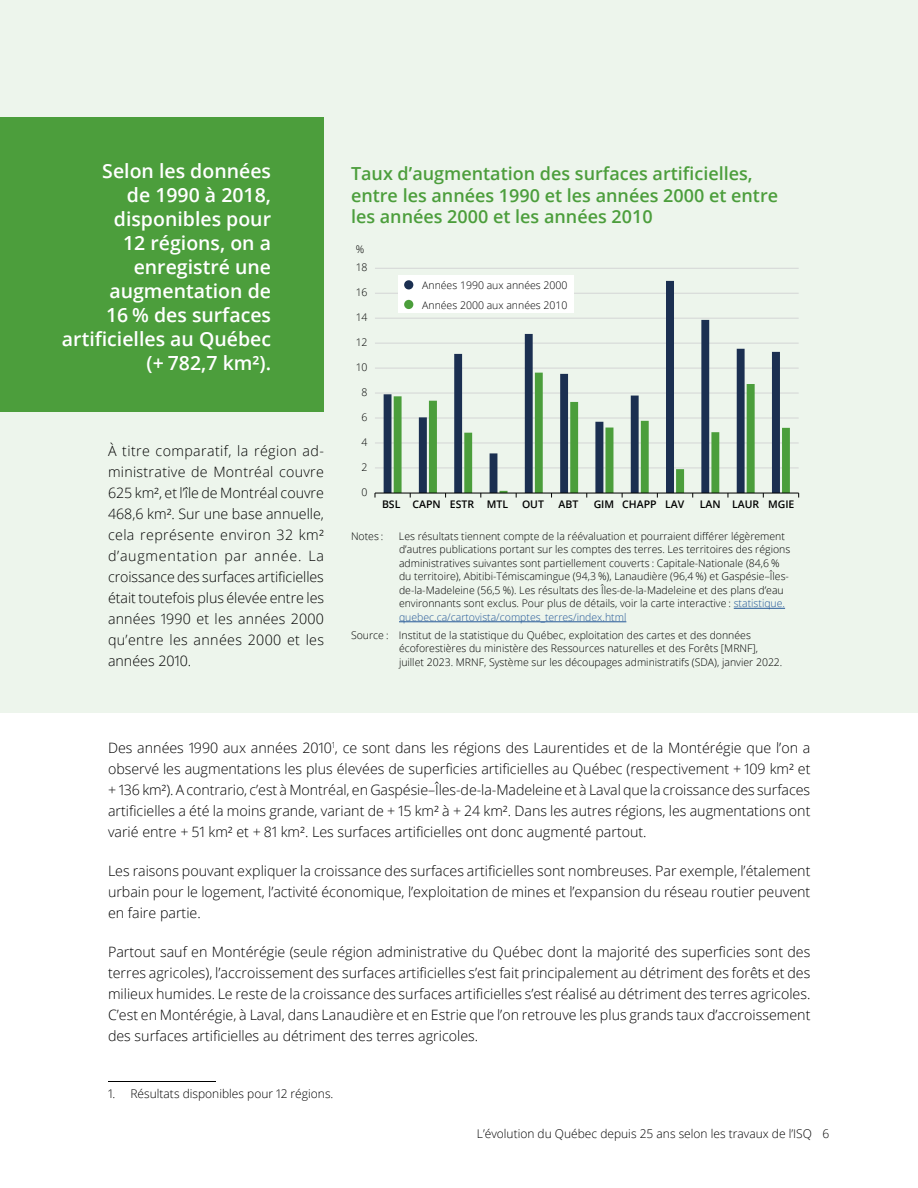
<style>
.page{position:relative;width:918px;height:1188px;background:#fff}
.page>*{position:absolute;margin:0;border:0;box-sizing:border-box;transform-origin:0 0}
.Exergue{font:600 19.5px/24px "Open Sans";color:#fff;text-align:right}
.Titre{font:600 18px/21.6px "Open Sans";color:#4c9e3c}
.Texte_courant_1_col{font:300 14.25px/21px "Open Sans";color:#000;text-align:justify}
.Notes_bas_page{font:300 12px "Open Sans";color:#000}
.Notes_-_générales___sources{font:300 10.5px/13.5px "Open Sans";color:#000}
.t1{font:600 10.5px "Open Sans";color:#000}
.s1{color:#245897}
</style>
<div class="page">
<div style="left:0;top:0;width:918px;height:713px;background:#edf5ec"></div>
<div style="left:0;top:118px;width:324px;height:294px;background:#4c9e3c"></div>
<hr style="left:734px;top:608px;width:51px;height:1px;background:#245897">
<hr style="left:399px;top:622px;width:227px;height:1px;background:#245897">
<hr style="left:375px;top:268px;width:424px;height:1px;background:#d4d5d5">
<hr style="left:375px;top:293px;width:424px;height:1px;background:#d4d5d5">
<hr style="left:375px;top:318px;width:424px;height:1px;background:#d4d5d5">
<hr style="left:375px;top:343px;width:424px;height:1px;background:#d4d5d5">
<hr style="left:375px;top:368px;width:424px;height:1px;background:#d4d5d5">
<hr style="left:375px;top:393px;width:424px;height:1px;background:#d4d5d5">
<hr style="left:375px;top:418px;width:424px;height:1px;background:#d4d5d5">
<hr style="left:375px;top:443px;width:424px;height:1px;background:#d4d5d5">
<hr style="left:375px;top:468px;width:424px;height:1px;background:#d4d5d5">
<svg style="left:384px;top:281px;width:396px;height:212px"></svg>
<svg style="left:394px;top:373px;width:396px;height:120px"></svg>
<hr style="left:375px;top:493px;width:424px;height:1px;background:#000">
<div style="left:398px;top:275px;width:176px;height:38px;background:#fff"></div>
<div style="left:404px;top:280px;width:9px;height:9px;background:#1b2f51;border-radius:50%"></div>
<div style="left:404px;top:300px;width:9px;height:9px;background:#4b9e3b;border-radius:50%"></div>
<hr style="left:108px;top:1081px;width:108px;height:1px;background:#000">
<p class="Exergue" style="left:62px;top:159px;width:211px">Selon les données<br>de 1990 à 2018, disponibles pour<br>12 régions, on a enregistré une augmentation de<br>16 % des surfaces artificielles au Québec (+ 782,7 km²).</p>
<p class="Texte_courant_1_col" style="left:108px;top:440px;width:218px">À titre comparatif, la région ad&shy;ministrative de Montréal couvre 625 km², et l’île de Montréal couvre 468,6 km². Sur une base annuelle, cela représente environ 32 km² d’augmentation par année. La croissance des surfaces artificielles était toutefois plus élevée entre les années 1990 et les années 2000 qu’entre les années 2000 et les années 2010.</p>
<p class="Titre" style="left:351px;top:163px;width:429px">Taux d’augmentation des surfaces artificielles, entre les années 1990 et les années 2000 et entre les années 2000 et les années 2010</p>
<p class="Notes_-_générales___sources" style="left:356px;top:242px;width:10px">%</p>
<p class="Notes_-_générales___sources" style="left:356px;top:261px;width:13px">18</p>
<p class="Notes_-_générales___sources" style="left:356px;top:285px;width:13px">16</p>
<p class="Notes_-_générales___sources" style="left:356px;top:310px;width:13px">14</p>
<p class="Notes_-_générales___sources" style="left:356px;top:335px;width:13px">12</p>
<p class="Notes_-_générales___sources" style="left:356px;top:360px;width:13px">10</p>
<p class="Notes_-_générales___sources" style="left:361px;top:385px;width:7px">8</p>
<p class="Notes_-_générales___sources" style="left:361px;top:410px;width:7px">6</p>
<p class="Notes_-_générales___sources" style="left:361px;top:435px;width:7px">4</p>
<p class="Notes_-_générales___sources" style="left:361px;top:460px;width:7px">2</p>
<p class="Notes_-_générales___sources" style="left:361px;top:485px;width:7px">0</p>
<p class="Notes_-_générales___sources" style="left:422px;top:276px;width:147px;line-height:19.4px">Années 1990 aux années 2000<br>Années 2000 aux années 2010</p>
<p class="t1" style="left:382px;top:497px;width:128px">BSL CAPN ESTR MTL</p>
<p class="t1" style="left:522px;top:497px;width:23px">OUT</p>
<p class="t1" style="left:559px;top:497px;width:21px">ABT</p>
<p class="t1" style="left:594px;top:497px;width:92px">GIM CHAPP LAV</p>
<p class="t1" style="left:700px;top:497px;width:96px">LAN LAUR MGIE</p>
<p class="Notes_-_générales___sources" style="left:351px;top:529px;width:34px">Notes :</p>
<p class="Notes_-_générales___sources" style="left:399px;top:529px;width:393px">Les résultats tiennent compte de la réévaluation et pourraient différer légèrement d’autres publications portant sur les comptes des terres. Les territoires des régions administratives suivantes sont partiellement couverts : Capitale-Nationale (84,6 % du territoire), Abitibi-Témiscamingue (94,3 %), Lanaudière (96,4 %) et Gaspésie–Îles&shy;de-la-Madeleine (56,5 %). Les résultats des Îles-de-la-Madeleine et des plans d’eau environnants sont exclus. Pour plus de détails, voir la carte interactive : <span class="s1">statistique. quebec.ca/cartovista/comptes_terres/index.html</span></p>
<p class="Notes_-_générales___sources" style="left:399px;top:628px;width:385px;text-indent:-48px">Source : Institut de la statistique du Québec, exploitation des cartes et des données écoforestières du ministère des Ressources naturelles et des Forêts [MRNF], juillet 2023. MRNF, Système sur les découpages administratifs (SDA), janvier 2022.</p>
<p class="Texte_courant_1_col" style="left:108px;top:737px;width:704px">Des années 1990 aux années 2010<sup>1</sup>, ce sont dans les régions des Laurentides et de la Montérégie que l’on a observé les augmentations les plus élevées de superficies artificielles au Québec (respectivement + 109 km² et + 136 km²). A contrario, c’est à Montréal, en Gaspésie–Îles-de-la-Madeleine et à Laval que la croissance des surfaces artificielles a été la moins grande, variant de + 15 km² à + 24 km². Dans les autres régions, les augmentations ont varié entre + 51 km² et + 81 km². Les surfaces artificielles ont donc augmenté partout.</p>
<p class="Texte_courant_1_col" style="left:108px;top:860px;width:704px">Les raisons pouvant expliquer la croissance des surfaces artificielles sont nombreuses. Par exemple, l’étalement urbain pour le logement, l’activité économique, l’exploitation de mines et l’expansion du réseau routier peuvent en faire partie.</p>
<p class="Texte_courant_1_col" style="left:108px;top:941px;width:704px">Partout sauf en Montérégie (seule région administrative du Québec dont la majorité des superficies sont des terres agricoles), l’accroissement des surfaces artificielles s’est fait principalement au détriment des forêts et des milieux humides. Le reste de la croissance des surfaces artificielles s’est réalisé au détriment des terres agricoles.<br>C’est en Montérégie, à Laval, dans Lanaudière et en Estrie que l’on retrouve les plus grands taux d’accroissement des surfaces artificielles au détriment des terres agricoles.</p>
<p class="Notes_bas_page" style="left:108px;top:1085px;width:227px">1. Résultats disponibles pour 12 régions.</p>
<p class="Notes_bas_page" style="left:477px;top:1125px;width:354px">L’évolution du Québec depuis 25 ans selon les travaux de l’ISQ 6</p>
</div>
